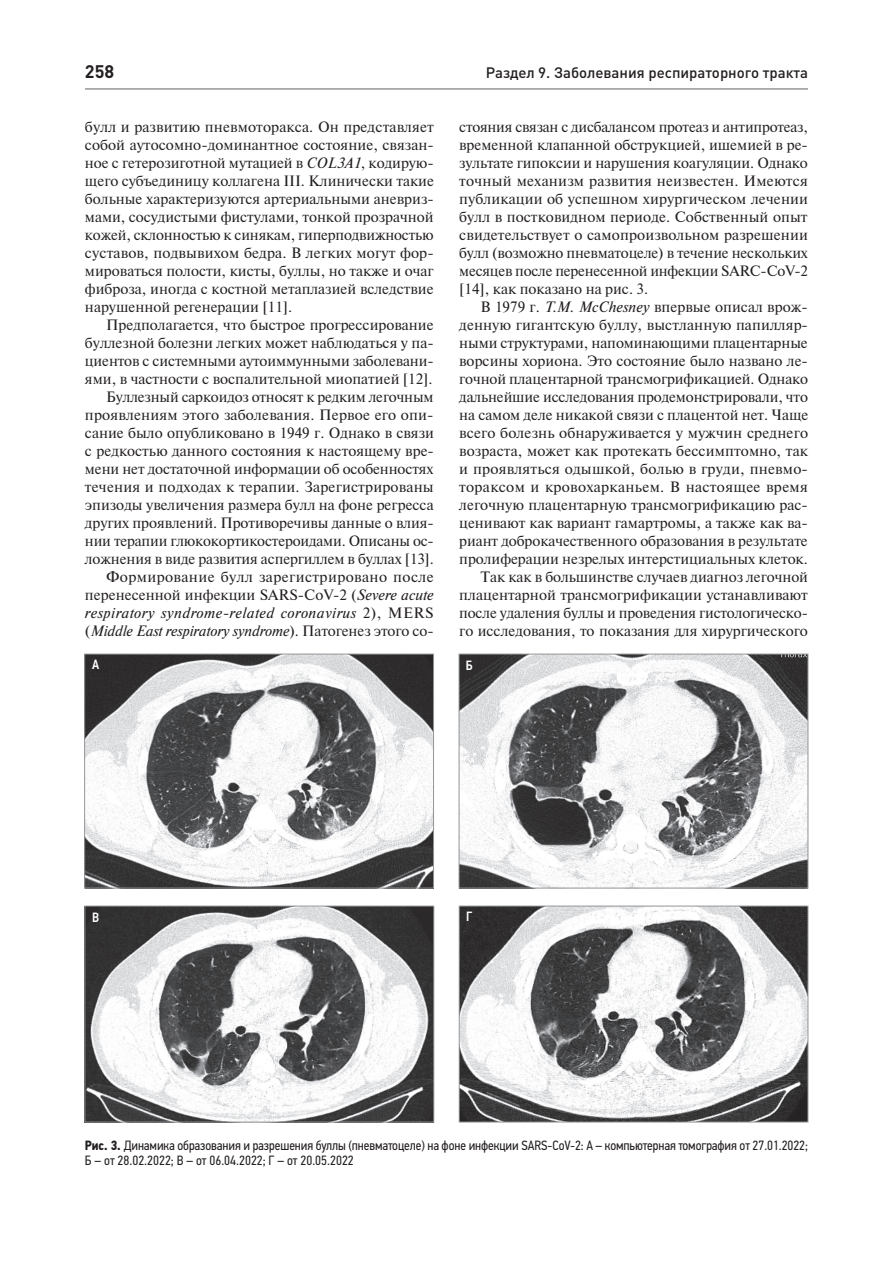
<style>
.page{position:relative;width:893px;height:1263px;background:#fff}
.page>*{position:absolute;margin:0;border:0;box-sizing:border-box;transform-origin:0 0}
.t1{font:700 18px "DIN Pro";color:#231f20}
.t2{font:15px/18px "Newton";color:#231f20;text-align:justify}
.t3{font:500 15px "DIN Pro";color:#231f20}
.t4{font:13.5px/15px "PF Din Text Cond Pro";letter-spacing:-.005em;color:#231f20}
.t5{font:500 13.5px "PF Din Text Cond Pro";color:#fff}
.s1{font-style:italic}
.s2{font-weight:700}
</style>
<div class="page">
<hr style="left:86px;top:88px;width:721px;height:2px;background:#939598">
<img style="left:86px;top:656px;width:346px;height:230px">
<div style="left:84px;top:654px;width:350px;height:234px;border:1px solid #939598"></div>
<img style="left:461px;top:656px;width:345px;height:230px">
<div style="left:459px;top:654px;width:349px;height:234px;border:1px solid #939598"></div>
<img style="left:87px;top:908px;width:345px;height:212px">
<div style="left:85px;top:906px;width:349px;height:216px;border:1px solid #939598"></div>
<img style="left:461px;top:908px;width:345px;height:212px">
<div style="left:459px;top:906px;width:349px;height:216px;border:1px solid #939598"></div>
<p class="t1" style="left:85px;top:62px;width:31px">258</p>
<p class="t3" style="left:486px;top:68px;width:324px">Раздел 9. Заболевания респираторного тракта</p>
<p class="t2" style="left:459px;top:119px;width:350px">стояния связан с дисбалансом протеаз и антипротеаз, временной клапанной обструкцией, ишемией в ре&shy;зультате гипоксии и нарушения коагуляции. Однако точный механизм развития неизвестен. Имеются публикации об успешном хирургическом лечении булл в постковидном периоде. Собственный опыт свидетельствует о самопроизвольном разрешении булл (возможно пневматоцеле) в течение нескольких месяцев после перенесенной инфекции SARC-CоV-2 [14], как показано на рис. 3.</p>
<p class="t2" style="left:459px;top:299px;width:350px;text-align:right">В 1979 г. <span class="s1">T.M. McChesney</span> впервые описал врож&shy;денную гигантскую буллу, выстланную папилляр&shy;ными структурами, напоминающими плацентарные ворсины хориона. Это состояние было названо ле&shy;гочной плацентарной трансмогрификацией. Однако дальнейшие исследования продемонстрировали, что на самом деле никакой связи с плацентой нет. Чаще всего болезнь обнаруживается у мужчин среднего возраста, может как протекать бессимптомно, так и проявляться одышкой, болью в груди, пневмо&shy;тораксом и кровохарканьем. В настоящее время легочную плацентарную трансмогрификацию рас&shy;ценивают как вариант гамартромы, а также как ва&shy;риант доброкачественного образования в результате пролиферации незрелых интерстициальных клеток.<br>Так как в большинстве случаев диагноз легочной плацентарной трансмогрификации устанавливают после удаления буллы и проведения гистологическо&shy;го исследования, то показания для хирургического</p>
<p class="t2" style="left:85px;top:119px;width:350px">булл и развитию пневмоторакса. Он представляет собой аутосомно-доминантное состояние, связан&shy;ное с гетерозиготной мутацией в <span class="s1">COL3A1</span>, кодирую&shy;щего субъединицу коллагена III. Клинически такие больные характеризуются артериальными аневриз&shy;мами, сосудистыми фистулами, тонкой прозрачной кожей, склонностью к синякам, гиперподвижностью суставов, подвывихом бедра. В легких могут фор&shy;мироваться полости, кисты, буллы, но также и очаг фиброза, иногда с костной метаплазией вследствие нарушенной регенерации [11].</p>
<p class="t2" style="left:85px;top:317px;width:350px;text-align:right">Предполагается, что быстрое прогрессирование буллезной болезни легких может наблюдаться у па&shy;циентов с системными аутоиммунными заболевани&shy;ями, в частности с воспалительной миопатией [12].<br>Буллезный саркоидоз относят к редким легочным проявлениям этого заболевания. Первое его опи&shy;сание было опубликовано в 1949 г. Однако в связи с редкостью данного состояния к настоящему вре&shy;мени нет достаточной информации об особенностях течения и подходах к терапии. Зарегистрированы эпизоды увеличения размера булл на фоне регресса других проявлений. Противоречивы данные о влия&shy;нии терапии глюкокортикостероидами. Описаны ос&shy;ложнения в виде развития аспергиллем в буллах [13].<br>Формирование булл зарегистрировано после перенесенной инфекции SARS-CoV-2 (<span class="s1">Severe acute respiratory syndrome-related coronavirus</span> 2), MERS (<span class="s1">Middle East respiratory syndrome</span>). Патогенез этого со-</p>
<p class="t5" style="left:92px;top:657px;width:9px">А</p>
<p class="t5" style="left:466px;top:657px;width:8px">Б</p>
<p class="t5" style="left:92px;top:909px;width:9px">В</p>
<p class="t5" style="left:466px;top:909px;width:8px">Г</p>
<p class="t4" style="left:85px;top:1138px;width:724px"><span class="s2">Рис. 3.</span> Динамика образования и разрешения буллы (пневматоцеле) на фоне инфекции SARS-CоV-2: А – компьютерная томография от 27.01.2022;<br>Б – от 28.02.2022; В – от 06.04.2022; Г – от 20.05.2022</p>
</div>
